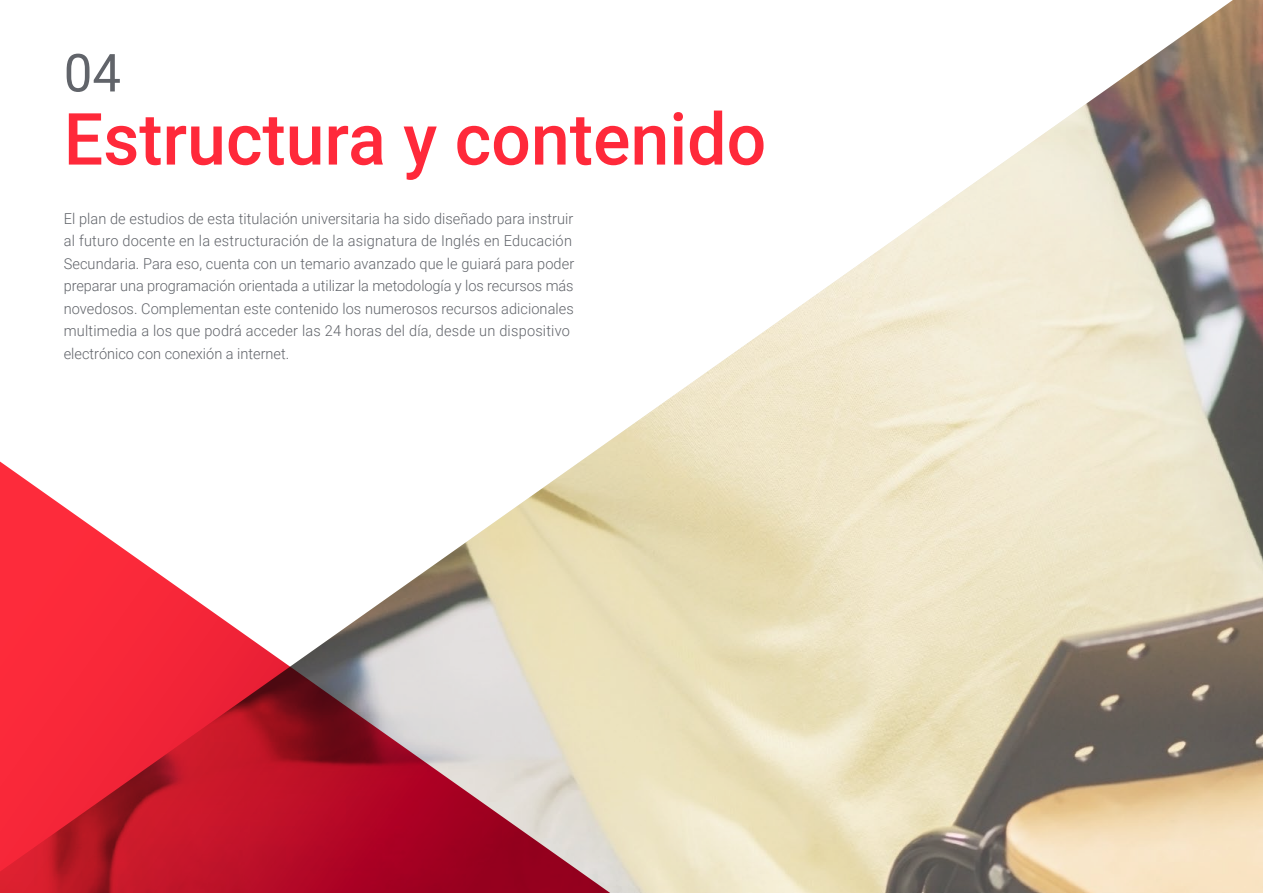
<style>
.page{position:relative;width:1263px;height:893px;background:#fff}
.page>*{position:absolute;margin:0;border:0;box-sizing:border-box;transform-origin:0 0}
.t1{font:500 72px "Roboto";color:#ff293a}
.t2{font:52.5px "Roboto";color:#61646a}
.t3{font:300 15px/22.5px "Roboto";letter-spacing:.005em;color:#61646a}
</style>
<div class="page">
<img style="left:602px;top:0;width:661px;height:893px">
<svg style="left:0;top:446px;width:640px;height:447px"></svg>
<h2 class="t2" style="left:64px;top:36px;width:59px">04</h2>
<h1 class="t1" style="left:64px;top:89px;width:704px">Estructura y contenido</h1>
<p class="t3" style="left:64px;top:207px;width:512px">El plan de estudios de esta titulación universitaria ha sido diseñado para instruir al futuro docente en la estructuración de la asignatura de Inglés en Educación Secundaria. Para eso, cuenta con un temario avanzado que le guiará para poder preparar una programación orientada a utilizar la metodología y los recursos más novedosos. Complementan este contenido los numerosos recursos adicionales multimedia a los que podrá acceder las 24 horas del día, desde un dispositivo electrónico con conexión a internet.</p>
</div>
